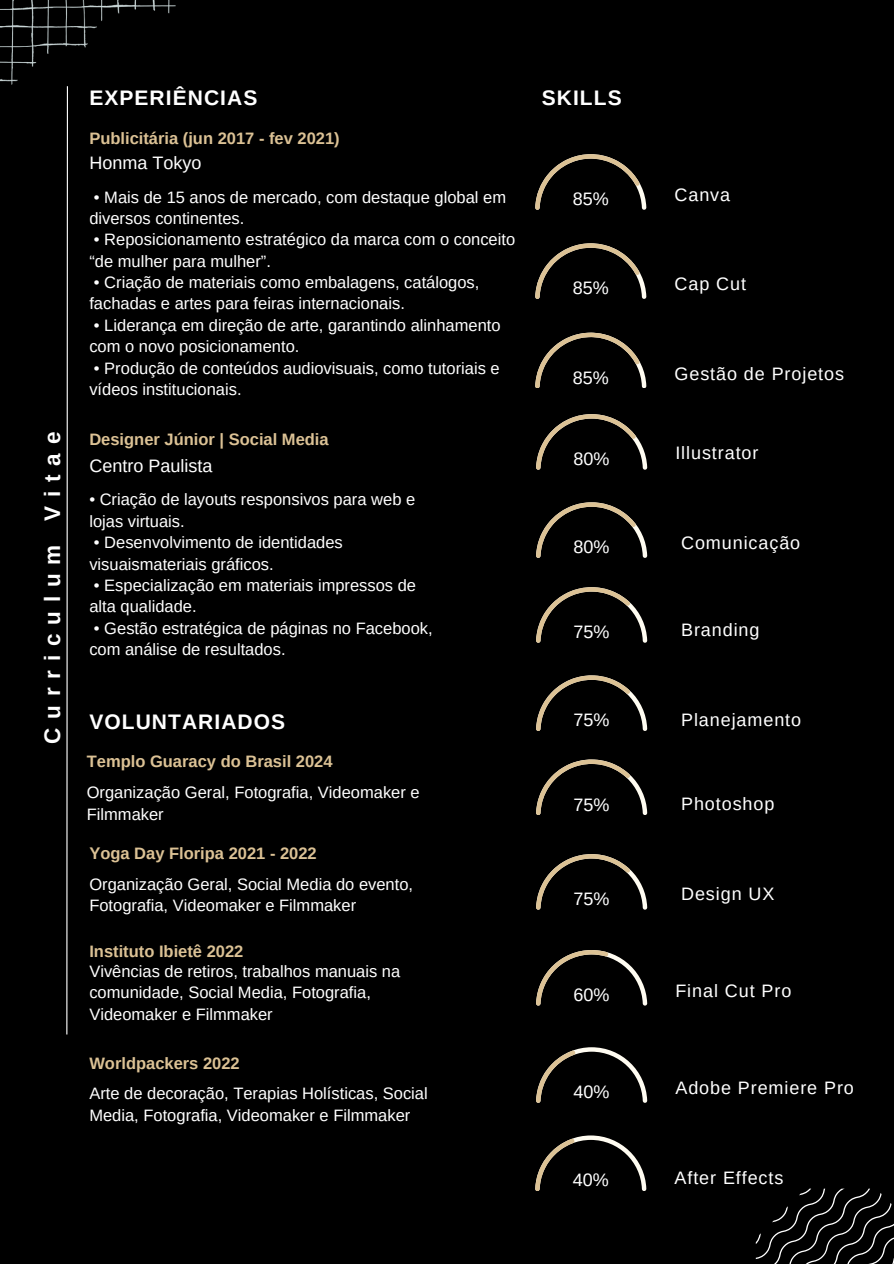
<style>
.page{position:relative;width:894px;height:1264px;background:#fff}
.page>*{position:absolute;margin:0;border:0;box-sizing:border-box;transform-origin:0 0}
.t1{font:700 22.5px "Arimo";letter-spacing:.39em;color:#fff}
.t2{font:700 21px "Arimo";letter-spacing:.05em;color:#fff}
.t3{font:18px "Arimo";letter-spacing:.05em;color:#fff}
.t4{font:18px "Arimo";color:#fff}
.t5{font:16.5px/21.3px "Arimo";color:#fff}
.t6{font:700 16.5px "Arimo";color:#dcc295}
</style>
<div class="page">
<div style="left:0;top:0;width:893px;height:1263px;background:#000"></div>
<svg style="left:66px;top:98px;width:2px;height:937px;background:#909090"></svg>
<svg style="left:536px;top:414px;width:111px;height:55px"></svg>
<svg style="left:536px;top:759px;width:111px;height:56px"></svg>
<svg style="left:535px;top:154px;width:111px;height:56px"></svg>
<svg style="left:755px;top:1188px;width:138px;height:75px"></svg>
<img style="left:0;top:0;width:176px;height:98px">
<svg style="left:535px;top:243px;width:111px;height:56px"></svg>
<svg style="left:536px;top:950px;width:111px;height:55px"></svg>
<svg style="left:536px;top:1047px;width:111px;height:55px"></svg>
<svg style="left:536px;top:587px;width:111px;height:55px"></svg>
<svg style="left:536px;top:675px;width:111px;height:56px"></svg>
<svg style="left:536px;top:502px;width:111px;height:56px"></svg>
<svg style="left:536px;top:854px;width:111px;height:55px"></svg>
<svg style="left:535px;top:332px;width:111px;height:56px"></svg>
<svg style="left:535px;top:1135px;width:111px;height:55px"></svg>
<p class="t1" style="left:40px;top:744px;width:314px;rotate:-90deg">Curriculum Vitae</p>
<p class="t2" style="left:89px;top:86px;width:169px">EXPERIÊNCIAS</p>
<p class="t6" style="left:89px;top:129px;width:252px">Publicitária (jun 2017 - fev 2021)</p>
<p class="t4" style="left:89px;top:153px;width:113px">Honma Tokyo</p>
<p class="t5" style="left:89px;top:186px;width:418px">• Mais de 15 anos de mercado, com destaque global em diversos continentes.</p>
<p class="t5" style="left:89px;top:229px;width:427px">• Reposicionamento estratégico da marca com o conceito “de mulher para mulher”.</p>
<p class="t5" style="left:89px;top:272px;width:391px">• Criação de materiais como embalagens, catálogos, fachadas e artes para feiras internacionais.</p>
<h1 class="t5" style="left:89px;top:314px;width:412px">• Liderança em direção de arte, garantindo alinhamento com o novo posicionamento.</h1>
<h3 class="t5" style="left:89px;top:357px;width:411px">• Produção de conteúdos audiovisuais, como tutoriais e vídeos institucionais.</h3>
<p class="t6" style="left:89px;top:430px;width:241px">Designer Júnior | Social Media</p>
<p class="t4" style="left:89px;top:456px;width:124px">Centro Paulista</p>
<p class="t5" style="left:89px;top:489px;width:327px">• Criação de layouts responsivos para web e lojas virtuais.</p>
<p class="t5" style="left:89px;top:532px;width:255px">• Desenvolvimento de identidades visuaismateriais gráficos.</p>
<h2 class="t5" style="left:89px;top:574px;width:328px">• Especialização em materiais impressos de alta qualidade.</h2>
<h3 class="t5" style="left:89px;top:617px;width:345px">• Gestão estratégica de páginas no Facebook, com análise de resultados.</h3>
<p class="t2" style="left:89px;top:709px;width:197px">VOLUNTARIADOS</p>
<p class="t6" style="left:87px;top:752px;width:247px">Templo Guaracy do Brasil 2024</p>
<p class="t5" style="left:87px;top:781px;width:334px">Organização Geral, Fotografia, Videomaker e<br>Filmmaker</p>
<h3 class="t6" style="left:89px;top:844px;width:229px">Yoga Day Floripa 2021 - 2022</h3>
<p class="t5" style="left:89px;top:873px;width:325px">Organização Geral, Social Media do evento,<br>Fotografia, Videomaker e Filmmaker</p>
<h3 class="t6" style="left:89px;top:941px;width:155px">Instituto Ibietê 2022</h3>
<p class="t5" style="left:89px;top:960px;width:312px">Vivências de retiros, trabalhos manuais na comunidade, Social Media, Fotografia,<br>Videomaker e Filmmaker</p>
<h3 class="t6" style="left:89px;top:1053px;width:152px">Worldpackers 2022</h3>
<p class="t5" style="left:89px;top:1082px;width:340px">Arte de decoração, Terapias Holísticas, Social<br>Media, Fotografia, Videomaker e Filmmaker</p>
<p class="t2" style="left:541px;top:86px;width:81px">SKILLS</p>
<p class="t3" style="left:572px;top:189px;width:38px">85%</p>
<h3 class="t3" style="left:674px;top:185px;width:57px">Canva</h3>
<p class="t3" style="left:572px;top:278px;width:38px">85%</p>
<h1 class="t3" style="left:674px;top:274px;width:73px">Cap Cut</h1>
<p class="t3" style="left:572px;top:367px;width:38px">85%</p>
<p class="t3" style="left:674px;top:364px;width:171px">Gestão de Projetos</p>
<p class="t3" style="left:573px;top:449px;width:38px">80%</p>
<p class="t3" style="left:675px;top:442px;width:85px">Illustrator</p>
<p class="t3" style="left:573px;top:537px;width:38px">80%</p>
<p class="t3" style="left:681px;top:532px;width:121px">Comunicação</p>
<p class="t3" style="left:573px;top:622px;width:38px">75%</p>
<p class="t3" style="left:681px;top:619px;width:80px">Branding</p>
<p class="t3" style="left:573px;top:710px;width:38px">75%</p>
<p class="t3" style="left:681px;top:709px;width:121px">Planejamento</p>
<p class="t3" style="left:573px;top:794px;width:38px">75%</p>
<h1 class="t3" style="left:681px;top:793px;width:95px">Photoshop</h1>
<p class="t3" style="left:573px;top:888px;width:38px">75%</p>
<p class="t3" style="left:681px;top:883px;width:95px">Design UX</p>
<p class="t3" style="left:573px;top:984px;width:38px">60%</p>
<p class="t3" style="left:675px;top:980px;width:117px">Final Cut Pro</p>
<p class="t3" style="left:573px;top:1081px;width:38px">40%</p>
<p class="t3" style="left:675px;top:1077px;width:180px">Adobe Premiere Pro</p>
<p class="t3" style="left:572px;top:1170px;width:38px">40%</p>
<p class="t3" style="left:674px;top:1167px;width:110px">After Effects</p>
</div>
